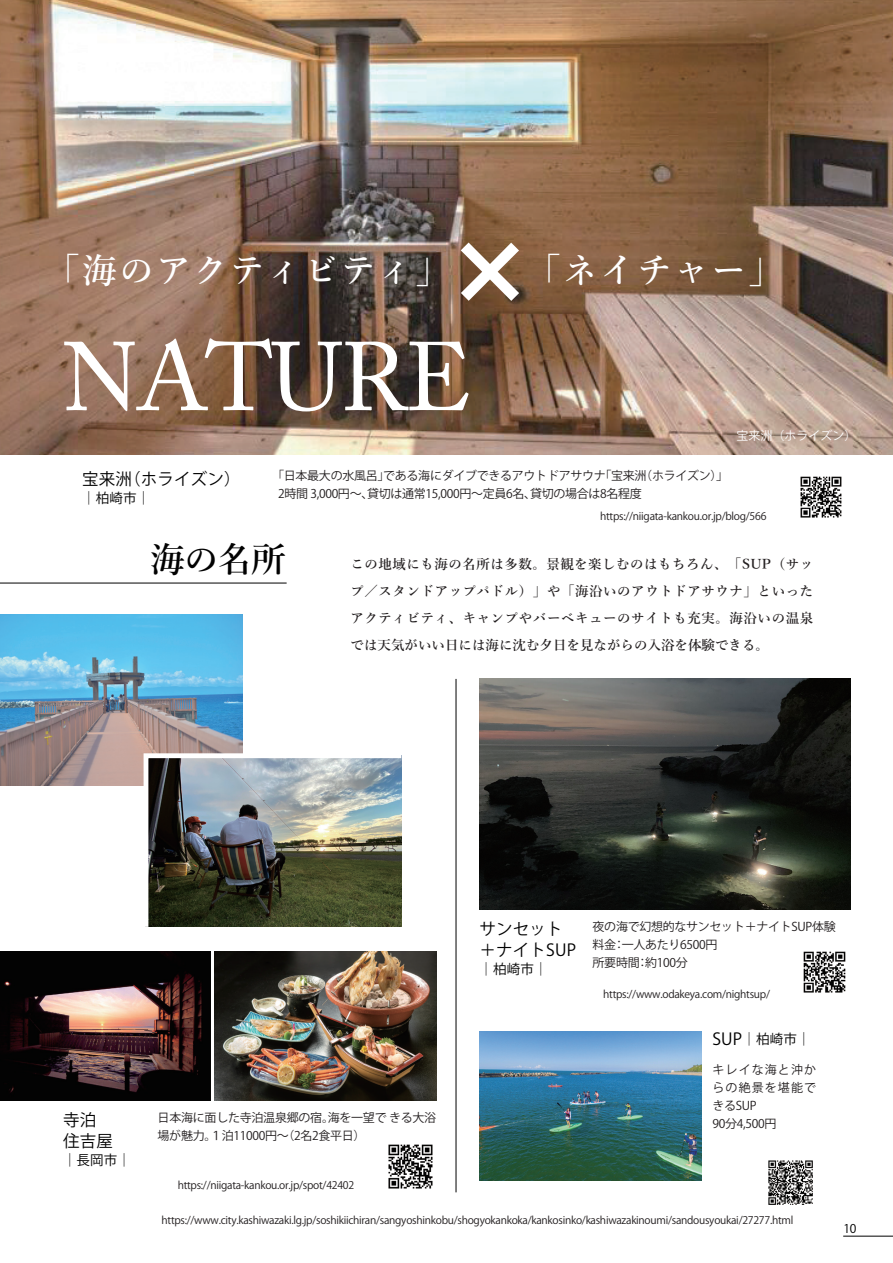
<style>
.page{position:relative;width:893px;height:1263px;background:#fff}
.page>*{position:absolute;margin:0;border:0;box-sizing:border-box;transform-origin:0 0}
.t1{font:96.3px "Adobe Caslon Pro";letter-spacing:-.025em;color:#fff}
.t2{font:600 34.5px "Yu Mincho";color:#010101}
.t3{font:600 34.35px "Yu Mincho";letter-spacing:.075em;color:#fff}
.t4{font:16.5px/21px "Yu Go Bold 83 pv RKSJ H";letter-spacing:.01em;color:#010101}
.t5{font:600 13.5px/26.8px "Yu Mincho";color:#231f20;text-align:justify}
.t6{font:13.5px "Yu Go Bold 83 pv RKSJ H";letter-spacing:.01em;color:#010101}
.t7{font:12px/18px "Yu Go Medium 83 pv RKSJ H";letter-spacing:-.025em;color:#231f20}
.t8{font:12px/18px "Yu Go Medium 83 pv RKSJ H";letter-spacing:.09em;color:#231f20}
.t9{font:12px "Yu Go Medium 83 pv RKSJ H";color:#fff}
.t10{font:12px "Yu Min Medium 83 pv RKSJ H";color:#010101}
.t11{font:10.5px "Yu Go Medium 83 pv RKSJ H";letter-spacing:-.025em;color:#231f20}
.s1{font-size:16.5px}
</style>
<div class="page">
<img style="left:0;top:615px;width:243px;height:171px">
<img style="left:0;top:952px;width:210px;height:149px">
<img style="left:215px;top:952px;width:222px;height:149px">
<img style="left:480px;top:679px;width:370px;height:230px">
<img style="left:0;top:0;width:893px;height:454px">
<svg style="left:461px;top:243px;width:58px;height:58px"></svg>
<img style="left:141px;top:751px;width:261px;height:176px">
<img style="left:480px;top:1031px;width:222px;height:149px">
<hr style="left:843px;top:1236px;width:50px;height:1px;background:#010101">
<hr style="left:0;top:583px;width:287px;height:1px;background:#010101">
<hr style="left:456px;top:679px;width:1px;height:513px;background:#010101">
<img style="left:803px;top:951px;width:43px;height:42px">
<img style="left:768px;top:1160px;width:45px;height:45px">
<img style="left:388px;top:1144px;width:45px;height:45px">
<img style="left:800px;top:476px;width:42px;height:42px">
<h3 class="t3" style="left:45px;top:253px;width:739px">「海のアクティビティ」　　「ネイチャー」</h3>
<h1 class="t1" style="left:62px;top:320px;width:411px">NATURE</h1>
<h3 class="t4" style="left:82px;top:469px;width:160px">宝来洲（ホライズン）</h3>
<p class="t6" style="left:82px;top:491px;width:70px">｜柏崎市｜</p>
<p class="t7" style="left:278px;top:467px;width:451px;text-indent:-6px">「日本最大の水風呂」である海にダイブできるアウトドアサウナ「宝来洲（ホライズン）」<br>2時間 3,000円～、貸切は通常15,000円～定員6名、貸切の場合は8名程度</p>
<p class="t9" style="left:736px;top:429px;width:121px">宝来洲（ホライズン）</p>
<h2 class="t2" style="left:151px;top:541px;width:137px">海の名所</h2>
<p class="t11" style="left:600px;top:510px;width:168px">https://niigata-kankou.or.jp/blog/566</p>
<p class="t5" style="left:350px;top:552px;width:464px">この地域にも海の名所は多数。景観を楽しむのはもちろん、「SUP（サップ／スタンドアップパドル）」や「海沿いのアウトドアサウナ」といったアクティビティ、キャンプやバーベキューのサイトも充実。海沿いの温泉では天気がいい日には海に沈む夕日を見ながらの入浴を体験できる。</p>
<h3 class="t4" style="left:63px;top:1109px;width:51px">寺泊住吉屋</h3>
<p class="t6" style="left:63px;top:1152px;width:70px">｜長岡市｜</p>
<p class="t7" style="left:158px;top:1108px;width:280px">日本海に面した寺泊温泉郷の宿。海を一望で きる大浴場が魅力。１泊11000円～（2名2食平日）</p>
<h3 class="t4" style="left:480px;top:918px;width:98px">サンセット＋ナイトSUP</h3>
<p class="t6" style="left:480px;top:961px;width:70px">｜柏崎市｜</p>
<p class="t7" style="left:593px;top:918px;width:245px">夜の海で幻想的なサンセット＋ナイトSUP体験料金：一人あたり6500円<br>所要時間：約100分</p>
<p class="t11" style="left:603px;top:988px;width:168px">https://www.odakeya.com/nightsup/</p>
<p class="t6" style="left:712px;top:1031px;width:100px"><span class="s1">SUP</span>｜柏崎市｜</p>
<p class="t8" style="left:712px;top:1060px;width:105px">キレイな海と沖からの絶景を堪能できるSUP<br>90分4,500円</p>
<p class="t11" style="left:178px;top:1179px;width:178px">https://niigata-kankou.or.jp/spot/42402</p>
<p class="t11" style="left:162px;top:1214px;width:633px">https://www.city.kashiwazaki.lg.jp/soshikiichiran/sangyoshinkobu/shogyokankoka/kankosinko/kashiwazakinoumi/sandousyoukai/27277.html</p>
<p class="t10" style="left:843px;top:1222px;width:14px">10</p>
</div>
